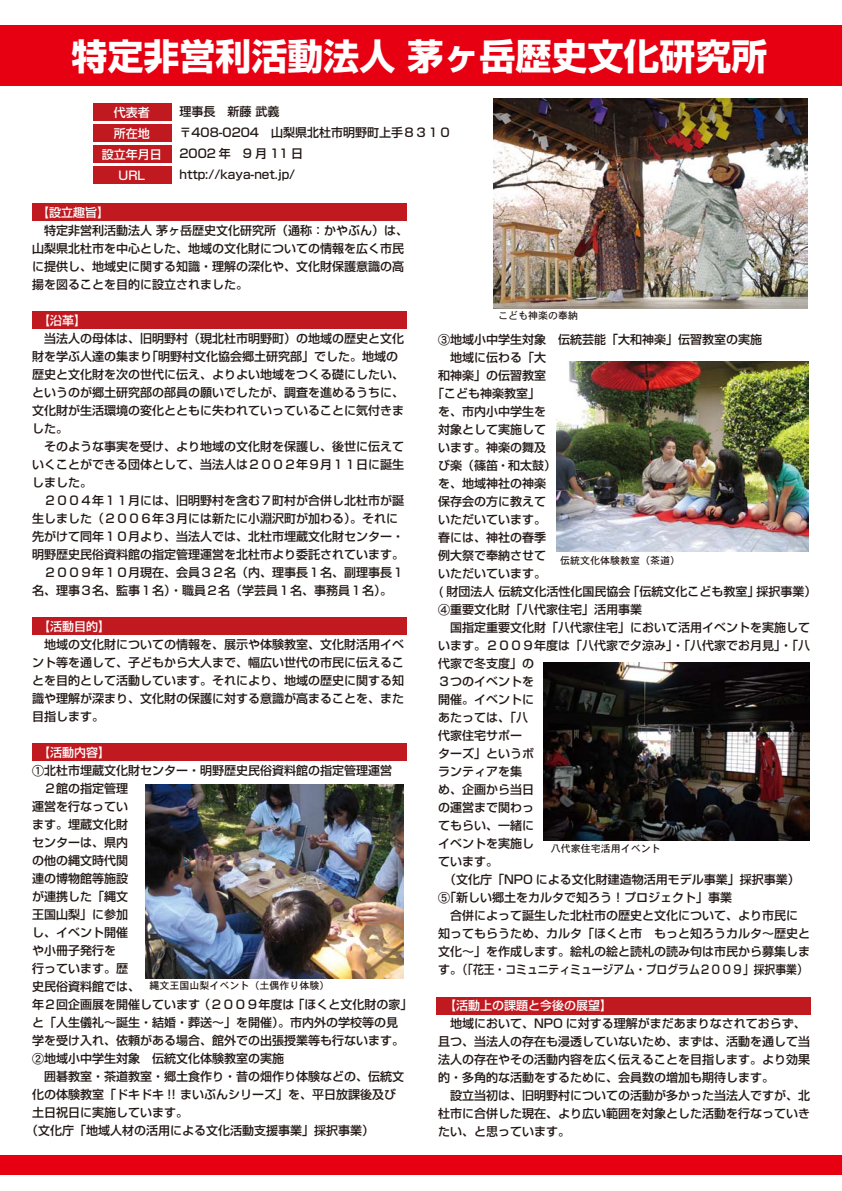
<style>
.page{position:relative;width:842px;height:1191px;background:#fff}
.page>*{position:absolute;margin:0;border:0;box-sizing:border-box;transform-origin:0 0}
.t1{font:700 36px "Shin Go Pro";color:#fff}
.t2{font:500 12px/18px "Shin Go Pro";color:#221815}
.t3{font:500 12px/21px "Shin Go Pro";color:#fff;text-align:center}
.t4{font:10px "Osaka";color:#221815}
.s1{font-family:"Osaka";font-weight:400}
</style>
<div class="page">
<div style="left:32px;top:203px;width:374px;height:17px;background:#c01920"></div>
<div style="left:32px;top:311px;width:374px;height:17px;background:#c01920"></div>
<div style="left:436px;top:997px;width:374px;height:17px;background:#c01920"></div>
<div style="left:32px;top:617px;width:374px;height:17px;background:#c01920"></div>
<div style="left:32px;top:743px;width:374px;height:17px;background:#c01920"></div>
<div style="left:93px;top:167px;width:78px;height:17px;background:#c01920"></div>
<div style="left:93px;top:125px;width:78px;height:17px;background:#c01920"></div>
<div style="left:93px;top:103px;width:78px;height:17px;background:#c01920"></div>
<div style="left:93px;top:146px;width:78px;height:17px;background:#c01920"></div>
<div style="left:0;top:25px;width:842px;height:60px;background:#e60012"></div>
<div style="left:0;top:1155px;width:842px;height:20px;background:#e60012"></div>
<img style="left:493px;top:98px;width:314px;height:211px">
<img style="left:556px;top:362px;width:252px;height:189px">
<img style="left:543px;top:662px;width:266px;height:178px">
<img style="left:146px;top:785px;width:258px;height:193px">
<h1 class="t1" style="left:71px;top:28px;width:697px">特定非営利活動法人 茅ヶ岳歴史文化研究所</h1>
<p class="t3" style="left:102px;top:100px;width:62px">代表者<br>所在地<br>設立年月日<br>URL</p>
<p class="t2" style="left:179px;top:100px;width:273px;line-height:21px">理事長　新藤 武義<br>〒408-0204　山梨県北杜市明野町上手８３１０<br>2002 年　9 月 11 日<br>http://kaya-net.jp/</p>
<p class="t3" style="left:37px;top:200px;width:79px">【設立趣旨】　</p>
<p class="t2" style="left:32px;top:219px;width:377px">　特定非営利活動法人 茅ヶ岳歴史文化研究所（通称：かやぶん）は、山梨県北杜市を中心とした、地域の文化財についての情報を広く市民に提供し、地域史に関する知識・理解の深化や、文化財保護意識の高揚を図ることを目的に設立されました。</p>
<p class="t3" style="left:38px;top:308px;width:49px">【沿革】</p>
<p class="t2" style="left:32px;top:327px;width:374px">　当法人の母体は、旧明野村（現北杜市明野町）の地域の歴史と文化財を学ぶ人達の集まり｢明野村文化協会郷土研究部」でした。地域の歴史と文化財を次の世代に伝え、よりよい地域をつくる礎にしたい、というのが郷土研究部の部員の願いでしたが、調査を進めるうちに、文化財が生活環境の変化とともに失われていっていることに気付きました。<br>　そのような事実を受け、より地域の文化財を保護し、後世に伝えていくことができる団体として、当法人は２００２年９月１１日に誕生しました。<br>　２００４年１１月には、旧明野村を含む７町村が合併し北杜市が誕生しました（２００６年３月には新たに小淵沢町が加わる）。それに先がけて同年１０月より、当法人では、北杜市埋蔵文化財センター・明野歴史民俗資料館の指定管理運営を北杜市より委託されています。　２００９年１０月現在、会員３２名（内、理事長１名、副理事長１名、理事３名、監事１名）・職員２名（学芸員１名、事務員１名）。</p>
<p class="t3" style="left:38px;top:614px;width:73px">【活動目的】</p>
<p class="t2" style="left:32px;top:633px;width:374px;text-align:justify">　地域の文化財についての情報を、展示や体験教室、文化財活用イベント等を通して、子どもから大人まで、幅広い世代の市民に伝えることを目的として活動しています。それにより、地域の歴史に関する知識や理解が深まり、文化財の保護に対する意識が高まることを、また目指します。</p>
<p class="t3" style="left:38px;top:740px;width:73px">【活動内容】</p>
<p class="t2" style="left:32px;top:760px;width:362px"><span class="s1">①</span>北杜市埋蔵文化財センター・明野歴史民俗資料館の指定管理運営</p>
<p class="t2" style="left:32px;top:777px;width:98px">　２館の指定管理</p>
<p class="t2" style="left:32px;top:795px;width:98px">運営を行なってい</p>
<p class="t2" style="left:32px;top:813px;width:98px">ます。埋蔵文化財</p>
<p class="t2" style="left:32px;top:831px;width:98px">センターは、県内</p>
<p class="t2" style="left:32px;top:849px;width:98px">の他の縄文時代関</p>
<p class="t2" style="left:32px;top:867px;width:98px">連の博物館等施設</p>
<p class="t2" style="left:32px;top:885px;width:98px">が連携した「縄文</p>
<p class="t2" style="left:32px;top:903px;width:98px">王国山梨」に参加</p>
<p class="t2" style="left:32px;top:921px;width:98px">し、イベント開催</p>
<p class="t2" style="left:32px;top:939px;width:85px">や小冊子発行を</p>
<p class="t2" style="left:32px;top:957px;width:98px">行っています。歴</p>
<p class="t2" style="left:32px;top:975px;width:110px">史民俗資料館では、</p>
<p class="t2" style="left:32px;top:993px;width:382px">年２回企画展を開催しています（２００９年度は「ほくと文化財の家」</p>
<p class="t2" style="left:32px;top:1011px;width:368px">と「人生儀礼～誕生・結婚・葬送～」を開催）。市内外の学校等の見</p>
<p class="t2" style="left:32px;top:1029px;width:374px">学を受け入れ、依頼がある場合、館外での出張授業等も行ないます。</p>
<p class="t2" style="left:32px;top:1048px;width:254px"><span class="s1">②</span>地域小中学生対象　伝統文化体験教室の実施</p>
<p class="t2" style="left:32px;top:1065px;width:374px">　囲碁教室・茶道教室・郷土食作り・昔の畑作り体験などの、伝統文</p>
<p class="t2" style="left:32px;top:1083px;width:365px">化の体験教室「ドキドキ !! まいぶんシリーズ」を、平日放課後及び</p>
<p class="t2" style="left:32px;top:1101px;width:158px">土日祝日に実施しています。</p>
<p class="t2" style="left:26px;top:1119px;width:350px">（文化庁「地域人材の活用による文化活動支援事業」採択事業）</p>
<p class="t4" style="left:498px;top:309px;width:81px">こども神楽の奉納</p>
<p class="t2" style="left:438px;top:329px;width:326px"><span class="s1">③</span>地域小中学生対象　伝統芸能「大和神楽」伝習教室の実施</p>
<p class="t2" style="left:438px;top:347px;width:110px">　地域に伝わる「大</p>
<p class="t2" style="left:438px;top:365px;width:110px">和神楽」の伝習教室</p>
<p class="t2" style="left:432px;top:383px;width:110px">「こども神楽教室」</p>
<p class="t2" style="left:438px;top:401px;width:110px">を、市内小中学生を</p>
<p class="t2" style="left:438px;top:419px;width:110px">対象として実施して</p>
<p class="t2" style="left:438px;top:437px;width:110px">います。神楽の舞及</p>
<p class="t2" style="left:438px;top:455px;width:119px">び楽（篠笛・和太鼓）</p>
<p class="t2" style="left:438px;top:473px;width:110px">を、地域神社の神楽</p>
<p class="t2" style="left:438px;top:491px;width:110px">保存会の方に教えて</p>
<p class="t2" style="left:438px;top:509px;width:110px">いただいています。</p>
<p class="t2" style="left:438px;top:527px;width:110px">春には、神社の春季</p>
<p class="t2" style="left:438px;top:545px;width:110px">例大祭で奉納させて</p>
<p class="t2" style="left:438px;top:563px;width:110px">いただいています。</p>
<p class="t2" style="left:438px;top:581px;width:380px">( 財団法人 伝統文化活性化国民協会「伝統文化こども教室」採択事業）</p>
<p class="t2" style="left:438px;top:599px;width:206px"><span class="s1">④</span>重要文化財「八代家住宅」活用事業</p>
<p class="t2" style="left:438px;top:617px;width:374px">　国指定重要文化財「八代家住宅」において活用イベントを実施して</p>
<p class="t2" style="left:438px;top:635px;width:374px">います。２００９年度は「八代家で夕涼み」・「八代家でお月見」・「八</p>
<p class="t2" style="left:438px;top:653px;width:98px">代家で冬支度」の</p>
<p class="t2" style="left:438px;top:671px;width:98px">３つのイベントを</p>
<p class="t2" style="left:438px;top:689px;width:98px">開催。イベントに</p>
<p class="t2" style="left:438px;top:707px;width:92px">あたっては、「八</p>
<p class="t2" style="left:438px;top:725px;width:86px">代家住宅サポー</p>
<p class="t2" style="left:438px;top:743px;width:98px">ターズ」というボ</p>
<p class="t2" style="left:438px;top:761px;width:86px">ランティアを集</p>
<p class="t2" style="left:438px;top:779px;width:98px">め、企画から当日</p>
<p class="t2" style="left:438px;top:797px;width:98px">の運営まで関わっ</p>
<p class="t2" style="left:438px;top:815px;width:98px">てもらい、一緒に</p>
<p class="t2" style="left:438px;top:833px;width:98px">イベントを実施し</p>
<p class="t2" style="left:438px;top:851px;width:61px">ています。</p>
<p class="t2" style="left:438px;top:869px;width:363px">　（文化庁「NPO による文化財建造物活用モデル事業」採択事業）</p>
<p class="t2" style="left:438px;top:887px;width:296px"><span class="s1">⑤</span>「新しい郷土をカルタで知ろう！プロジェクト」事業</p>
<p class="t2" style="left:438px;top:905px;width:362px">　合併によって誕生した北杜市の歴史と文化について、より市民に</p>
<p class="t2" style="left:438px;top:923px;width:374px">知ってもらうため、カルタ「ほくと市　もっと知ろうカルタ～歴史と</p>
<p class="t2" style="left:438px;top:941px;width:374px">文化～」を作成します。絵札の絵と読札の読み句は市民から募集しま</p>
<p class="t2" style="left:438px;top:959px;width:371px">す。（「花王・コミュニティミュージアム・プログラム２００９」採択事業）</p>
<p class="t3" style="left:444px;top:993px;width:170px">【活動上の課題と今後の展望】</p>
<p class="t2" style="left:438px;top:1013px;width:374px">　地域において、NPO に対する理解がまだあまりなされておらず、且つ、当法人の存在も浸透していないため、まずは、活動を通して当法人の存在やその活動内容を広く伝えることを目指します。より効果的・多角的な活動をするために、会員数の増加も期待します。<br>　設立当初は、旧明野村についての活動が多かった当法人ですが、北杜市に合併した現在、より広い範囲を対象とした活動を行なっていきたい、と思っています。</p>
<p class="t4" style="left:560px;top:553px;width:121px">伝統文化体験教室（茶道）</p>
<p class="t4" style="left:551px;top:842px;width:111px">八代家住宅活用イベント</p>
<p class="t4" style="left:149px;top:979px;width:181px">縄文王国山梨イベント（土偶作り体験）</p>
</div>
